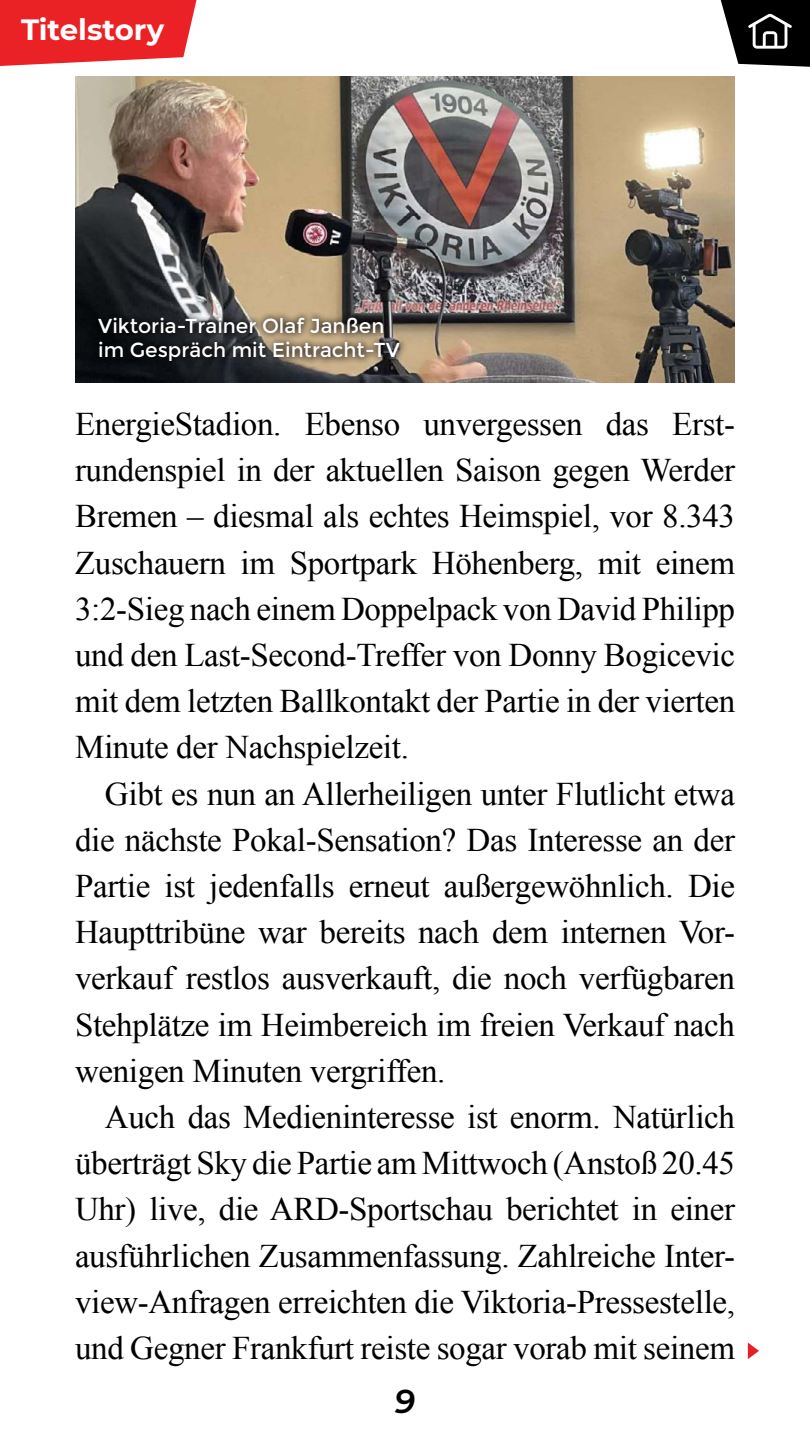
<style>
.page{position:relative;width:810px;height:1440px;background:#fff}
.page>*{position:absolute;margin:0;border:0;box-sizing:border-box;transform-origin:0 0}
.t1{font:33px/46.2px "Times New Roman";letter-spacing:-.01em;color:#000;text-align:justify}
.t2{font:italic 600 33px "Montserrat";color:#000}
.t3{font:700 29.25px "Montserrat";color:#fff}
.t4{font:20.25px/24.3px "Montserrat";color:#fff}
</style>
<div class="page">
<svg style="left:0;top:0;width:196px;height:66px;background:#ec373a"></svg>
<svg style="left:748px;top:1342px;width:11px;height:17px"></svg>
<img style="left:75px;top:77px;width:660px;height:305px">
<div style="left:91px;top:310px;width:316px;height:59px;background:#000;opacity:.75"></div>
<svg style="left:721px;top:0;width:89px;height:67px"></svg>
<p class="t3" style="left:21px;top:9px;width:145px">Titelstory</p>
<p class="t4" style="left:98px;top:314px;width:303px">Viktoria-Trainer Olaf Janßen im Gespräch mit Eintracht-TV</p>
<p class="t1" style="left:75px;top:400px;width:662px">EnergieStadion. Ebenso unvergessen das Erst&shy;rundenspiel in der aktuellen Saison gegen Werder Bremen – diesmal als echtes Heimspiel, vor 8.343<br>Zuschauern im Sportpark Höhenberg, mit einem 3:2-Sieg nach einem Doppelpack von David Philipp und den Last-Second-Treffer von Donny Bogicevic mit dem letzten Ballkontakt der Partie in der vierten Minute der Nachspielzeit.</p>
<p class="t1" style="left:75px;top:770px;width:662px;text-indent:30px">Gibt es nun an Allerheiligen unter Flutlicht etwa die nächste Pokal-Sensation? Das Interesse an der Partie ist jedenfalls erneut außergewöhnlich. Die Haupttribüne war bereits nach dem internen Vor&shy;verkauf restlos ausverkauft, die noch verfügbaren Stehplätze im Heimbereich im freien Verkauf nach wenigen Minuten vergriffen.</p>
<p class="t1" style="left:75px;top:1093px;width:662px;text-indent:30px">Auch das Medieninteresse ist enorm. Natürlich überträgt Sky die Partie am Mittwoch (Anstoß 20.45<br>Uhr) live, die ARD-Sportschau berichtet in einer ausführlichen Zusammenfassung. Zahlreiche Inter&shy;view-Anfragen erreichten die Viktoria-Pressestelle, und Gegner Frankfurt reiste sogar vorab mit seinem</p>
<p class="t2" style="left:395px;top:1378px;width:22px">9</p>
</div>
